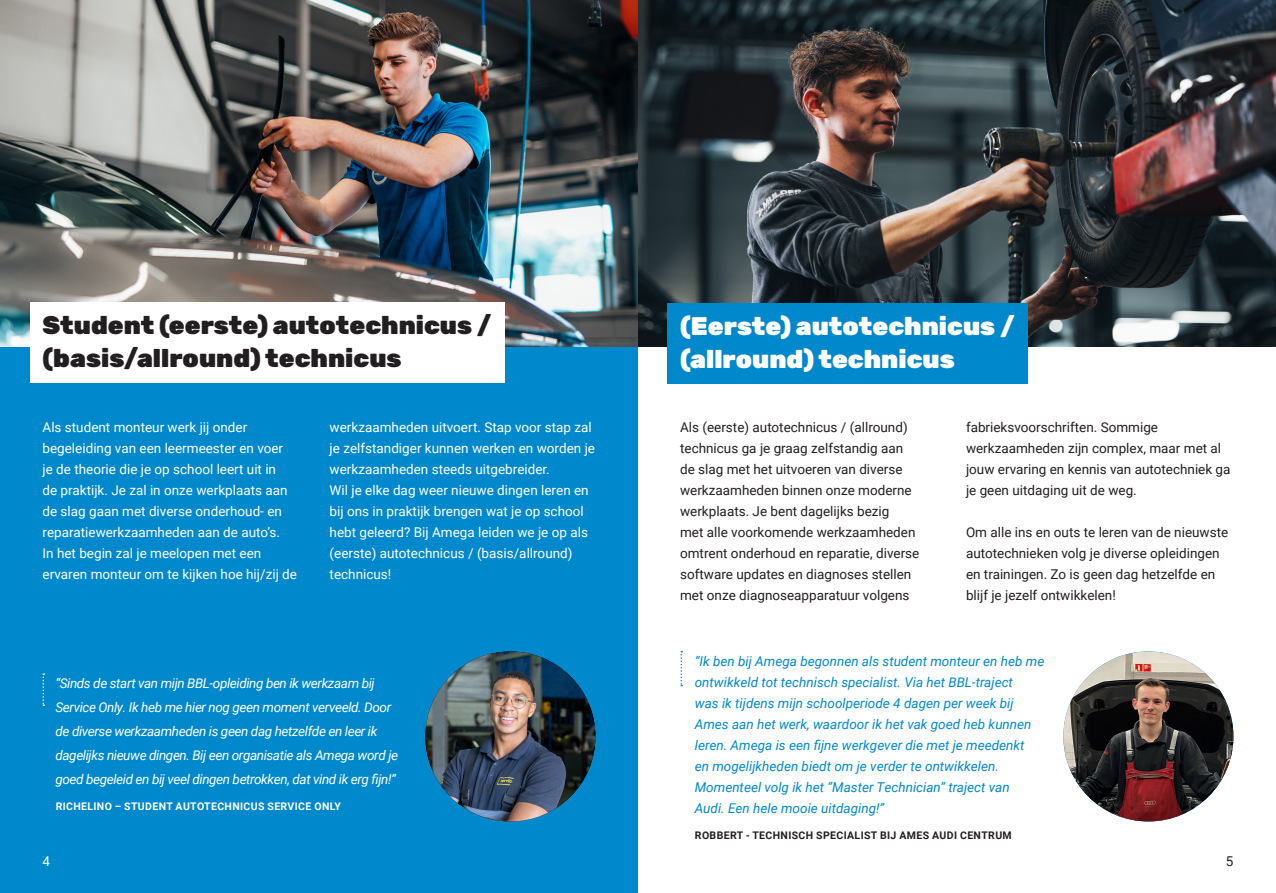
<style>
.page{position:relative;width:1276px;height:893px;background:#fff}
.page>*{position:absolute;margin:0;border:0;box-sizing:border-box;transform-origin:0 0}
.Hoofdstuk{font:900 25.5px/33px "Rubik";color:#231f20}
.Hoofdstuk-2{font:900 25.5px/33px "Rubik";color:#fff}
.Platte_tekst{font:13.5px/21px "Roboto";color:#231f20}
.t1{font:13.5px/21px "Roboto";color:#fff}
.t2{font:italic 13.5px/21px "Roboto";color:#0088cd}
.t3{font:italic 13.5px/24px "Roboto";letter-spacing:-.03em;color:#fff}
.t4{font:700 10.5px "Roboto";letter-spacing:.035em;color:#231f20}
.t5{font:700 10.5px "Roboto";letter-spacing:.035em;color:#fff}
</style>
<div class="page">
<div style="left:0;top:222px;width:638px;height:671px;background:#0088cd"></div>
<img style="left:425px;top:651px;width:170px;height:170px;border-radius:85px">
<svg style="left:43px;top:673px;width:1px;height:33px"></svg>
<img style="left:0;top:0;width:1276px;height:346px">
<div style="left:30px;top:302px;width:474px;height:80px;background:#fff"></div>
<svg style="left:680px;top:651px;width:2px;height:35px"></svg>
<img style="left:1063px;top:651px;width:170px;height:170px;border-radius:84px">
<div style="left:667px;top:303px;width:360px;height:80px;background:#0088cd"></div>
<p class="Hoofdstuk" style="left:43px;top:310px;width:451px">Student (eerste) autotechnicus / (basis/allround) technicus</p>
<p class="t1" style="left:43px;top:416px;width:256px">Als student monteur werk jij onder begeleiding van een leermeester en voer<br>je de theorie die je op school leert uit in<br>de praktijk. Je zal in onze werkplaats aan de slag gaan met diverse onderhoud- en reparatiewerkzaamheden aan de auto’s.<br>In het begin zal je meelopen met een ervaren monteur om te kijken hoe hij/zij de</p>
<p class="t1" style="left:330px;top:416px;width:267px">werkzaamheden uitvoert. Stap voor stap zal je zelfstandiger kunnen werken en worden je werkzaamheden steeds uitgebreider.</p>
<p class="t1" style="left:330px;top:479px;width:261px">Wil je elke dag weer nieuwe dingen leren en</p>
<p class="t1" style="left:330px;top:500px;width:256px">bij ons in praktijk brengen wat je op school</p>
<p class="t1" style="left:330px;top:521px;width:260px">hebt geleerd? Bij Amega leiden we je op als (eerste) autotechnicus / (basis/allround) technicus!</p>
<p class="t3" style="left:55px;top:671px;width:344px">“Sinds de start van mijn BBL-opleiding ben ik werkzaam bij Service Only. Ik heb me hier nog geen moment verveeld. Door de diverse werkzaamheden is geen dag hetzelfde en leer ik dagelijks nieuwe dingen. Bij een organisatie als Amega word je goed begeleid en bij veel dingen betrokken, dat vind ik erg fijn!”</p>
<p class="t5" style="left:56px;top:799px;width:287px">RICHELINO – STUDENT AUTOTECHNICUS SERVICE ONLY</p>
<p class="Hoofdstuk-2" style="left:680px;top:311px;width:336px">(Eerste) autotechnicus / (allround) technicus</p>
<p class="Platte_tekst" style="left:680px;top:416px;width:241px">Als (eerste) autotechnicus / (allround) technicus ga je graag zelfstandig aan de slag met het uitvoeren van diverse werkzaamheden binnen onze moderne werkplaats. Je bent dagelijks bezig<br>met alle voorkomende werkzaamheden omtrent onderhoud en reparatie, diverse software updates en diagnoses stellen met onze diagnoseapparatuur volgens</p>
<p class="Platte_tekst" style="left:966px;top:416px;width:266px">fabrieksvoorschriften. Sommige werkzaamheden zijn complex, maar met al jouw ervaring en kennis van autotechniek ga je geen uitdaging uit de weg.</p>
<p class="Platte_tekst" style="left:966px;top:521px;width:264px">Om alle ins en outs te leren van de nieuwste autotechnieken volg je diverse opleidingen en trainingen. Zo is geen dag hetzelfde en blijf je jezelf ontwikkelen!</p>
<p class="t2" style="left:695px;top:651px;width:351px">“Ik ben bij Amega begonnen als student monteur en heb me ontwikkeld tot technisch specialist. Via het BBL-traject<br>was ik tijdens mijn schoolperiode 4 dagen per week bij Ames aan het werk, waardoor ik het vak goed heb kunnen leren. Amega is een fijne werkgever die met je meedenkt<br>en mogelijkheden biedt om je verder te ontwikkelen.<br>Momenteel volg ik het ‘’Master Technician’’ traject van<br>Audi. Een hele mooie uitdaging!”</p>
<p class="t4" style="left:695px;top:828px;width:318px">ROBBERT - TECHNISCH SPECIALIST BIJ AMES AUDI CENTRUM</p>
<p class="t1" style="left:43px;top:850px;width:9px">4</p>
<p class="Platte_tekst" style="left:1225px;top:850px;width:9px">5</p>
</div>
